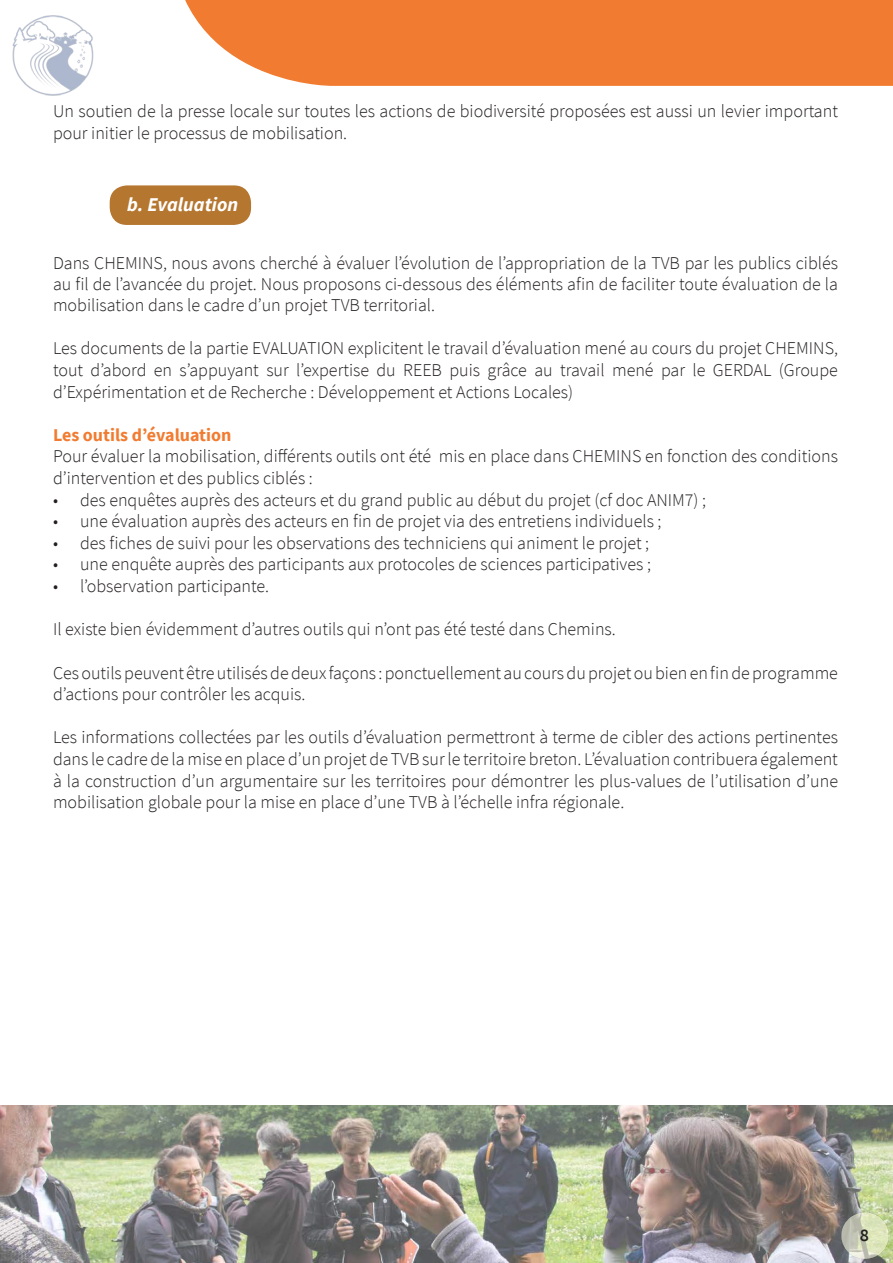
<style>
.page{position:relative;width:893px;height:1263px;background:#fff}
.page>*{position:absolute;margin:0;border:0;box-sizing:border-box;transform-origin:0 0}
.t1{font:italic 700 19.5px "Source Sans Pro";color:#fff}
.t2{font:300 18px/21.6px "Source Sans Pro";color:#231f20}
.t3{font:700 18px "Source Sans Pro";color:#f17c31}
.t4{font:600 18px "Source Sans Pro";color:#231f20}
</style>
<div class="page">
<img style="left:0;top:1106px;width:893px;height:157px">
<img style="left:841px;top:1211px;width:48px;height:48px">
<img style="left:12px;top:15px;width:82px;height:81px">
<svg style="left:185px;top:0;width:708px;height:86px;background:#f1843d"></svg>
<div style="left:109px;top:185px;width:143px;height:41px;background:#b5762f;border-radius:18px"></div>
<div style="left:108px;top:184px;width:145px;height:42px;border:2px solid #fff;border-radius:18px"></div>
<p class="t2" style="left:53px;top:101px;width:786px">Un soutien de la presse locale sur toutes les actions de biodiversité proposées est aussi un levier important pour initier le processus de mobilisation.</p>
<p class="t1" style="left:127px;top:192px;width:112px">b. Evaluation</p>
<p class="t2" style="left:53px;top:252px;width:786px;text-align:justify">Dans CHEMINS, nous avons cherché à évaluer l’évolution de l’appropriation de la TVB par les publics ciblés au fil de l’avancée du projet. Nous proposons ci-dessous des éléments afin de faciliter toute évaluation de la mobilisation dans le cadre d’un projet TVB territorial.</p>
<p class="t2" style="left:53px;top:338px;width:786px;text-align:justify">Les documents de la partie EVALUATION explicitent le travail d’évaluation mené au cours du projet CHEMINS, tout d’abord en s’appuyant sur l’expertise du REEB puis grâce au travail mené par le GERDAL (Groupe d’Expérimentation et de Recherche : Développement et Actions Locales)</p>
<p class="t3" style="left:53px;top:423px;width:180px">Les outils d’évaluation</p>
<p class="t2" style="left:53px;top:446px;width:786px">Pour évaluer la mobilisation, différents outils ont été mis en place dans CHEMINS en fonction des conditions d’intervention et des publics ciblés :</p>
<p class="t2" style="left:53px;top:489px;width:655px">• des enquêtes auprès des acteurs et du grand public au début du projet (cf doc ANIM7) ;</p>
<p class="t2" style="left:53px;top:510px;width:610px">• une évaluation auprès des acteurs en fin de projet via des entretiens individuels ;</p>
<p class="t2" style="left:53px;top:532px;width:598px">• des fiches de suivi pour les observations des techniciens qui animent le projet ;</p>
<p class="t2" style="left:53px;top:554px;width:599px">• une enquête auprès des participants aux protocoles de sciences participatives ;</p>
<p class="t2" style="left:53px;top:575px;width:218px">• l’observation participante.</p>
<p class="t2" style="left:53px;top:618px;width:564px">Il existe bien évidemment d’autres outils qui n’ont pas été testé dans Chemins.</p>
<p class="t2" style="left:53px;top:662px;width:786px">Ces outils peuvent être utilisés de deux façons : ponctuellement au cours du projet ou bien en fin de programme d’actions pour contrôler les acquis.</p>
<p class="t2" style="left:53px;top:726px;width:786px;text-align:justify">Les informations collectées par les outils d’évaluation permettront à terme de cibler des actions pertinentes dans le cadre de la mise en place d’un projet de TVB sur le territoire breton. L’évaluation contribuera également à la construction d’un argumentaire sur les territoires pour démontrer les plus-values de l’utilisation d’une mobilisation globale pour la mise en place d’une TVB à l’échelle infra régionale.</p>
<p class="t4" style="left:860px;top:1223px;width:11px">8</p>
</div>
